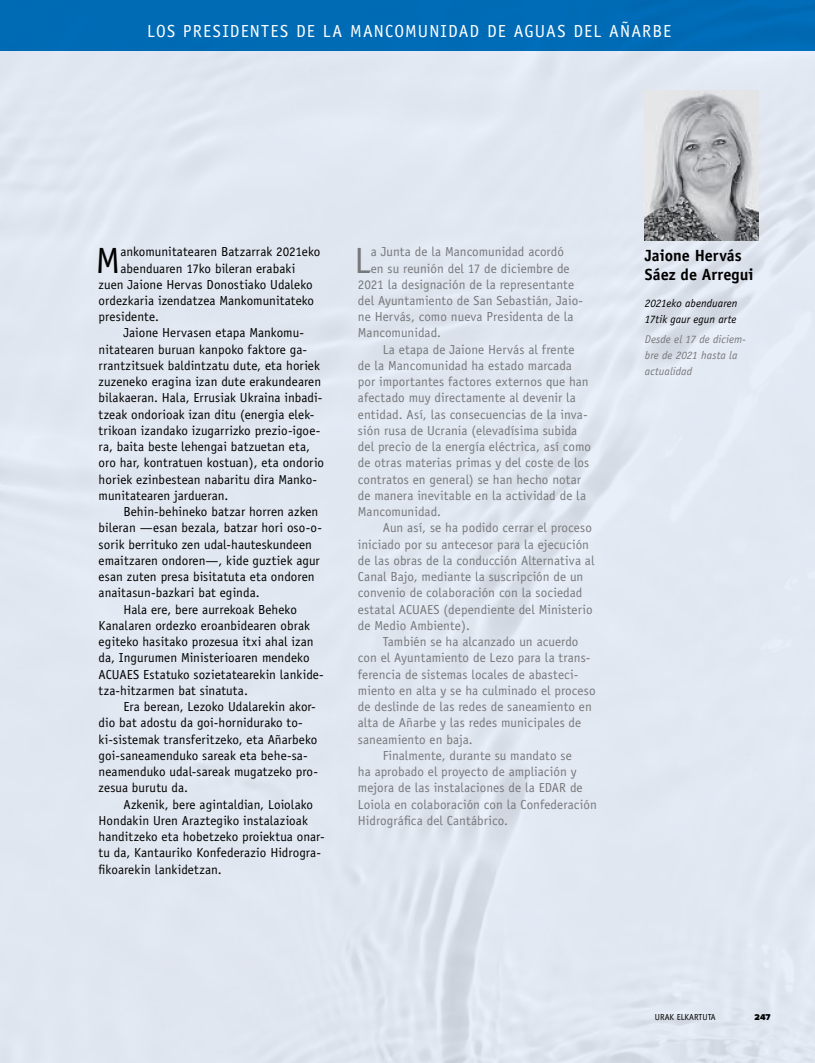
<style>
.page{position:relative;width:815px;height:1063px;background:#e0e7f0}
.page>*{position:absolute;margin:0;border:0;box-sizing:border-box;transform-origin:0 0}
.t1{font:36.62px "Officina Sans";color:#000}
.t2{font:36.62px "Officina Sans";color:#77787b}
.t3{font:17.5px "Officina Sans";letter-spacing:.065em;color:#fff}
.t4{font:700 16.25px/18.8px "Officina Sans";color:#000}
.t5{font:13.12px "Officina Sans";letter-spacing:.005em;color:#000}
.t6{font:13.12px "Officina Sans";letter-spacing:.005em;color:#77787b}
.t7{font:italic 11.25px/16.2px "Officina Sans";letter-spacing:.005em;color:#77787b}
.t8{font:italic 11.25px/16.2px "Officina Sans";color:#000}
.t9{font:8.75px "Officina Sans";color:#000}
.t10{font:900 8.75px "Proxima Nova";color:#000}
</style>
<div class="page">
<div style="left:0;top:0;width:815px;height:51px;background:#006bb5"></div>
<img style="left:645px;top:90px;width:113px;height:150px">
<h2 class="t3" style="left:147px;top:21px;width:526px">LOS PRESIDENTES DE LA MANCOMUNIDAD DE AGUAS DEL AÑARBE</h2>
<h1 class="t1" style="left:96px;top:239px;width:26px">M</h1>
<p class="t5" style="left:120px;top:244px;width:201px">ankomunitatearen Batzarrak 2021eko</p>
<p class="t5" style="left:120px;top:260px;width:177px">abenduaren 17ko bileran erabaki</p>
<p class="t5" style="left:99px;top:277px;width:216px">zuen Jaione Hervas Donostiako Udaleko</p>
<p class="t5" style="left:99px;top:293px;width:217px">ordezkaria izendatzea Mankomunitateko</p>
<p class="t5" style="left:99px;top:309px;width:62px">presidente.</p>
<p class="t5" style="left:123px;top:325px;width:182px">Jaione Hervasen etapa Mankomu-</p>
<p class="t5" style="left:99px;top:342px;width:210px">nitatearen buruan kanpoko faktore ga-</p>
<p class="t5" style="left:99px;top:358px;width:223px">rrantzitsuek baldintzatu dute, eta horiek</p>
<p class="t5" style="left:99px;top:374px;width:224px">zuzeneko eragina izan dute erakundearen</p>
<p class="t5" style="left:99px;top:390px;width:225px">bilakaeran. Hala, Errusiak Ukraina inbadi-</p>
<p class="t5" style="left:99px;top:407px;width:217px">tzeak ondorioak izan ditu (energia elek-</p>
<p class="t5" style="left:99px;top:423px;width:223px">trikoan izandako izugarrizko prezio-igoe-</p>
<p class="t5" style="left:99px;top:439px;width:213px">ra, baita beste lehengai batzuetan eta,</p>
<p class="t5" style="left:99px;top:455px;width:227px">oro har, kontratuen kostuan), eta ondorio</p>
<p class="t5" style="left:99px;top:472px;width:220px">horiek ezinbestean nabaritu dira Manko-</p>
<p class="t5" style="left:99px;top:488px;width:131px">munitatearen jardueran.</p>
<p class="t5" style="left:123px;top:504px;width:196px">Behin-behineko batzar horren azken</p>
<p class="t5" style="left:99px;top:520px;width:225px">bileran —esan bezala, batzar hori oso-o-</p>
<p class="t5" style="left:99px;top:537px;width:215px">sorik berrituko zen udal-hauteskundeen</p>
<p class="t5" style="left:99px;top:553px;width:223px">emaitzaren ondoren—, kide guztiek agur</p>
<p class="t5" style="left:99px;top:569px;width:217px">esan zuten presa bisitatuta eta ondoren</p>
<p class="t5" style="left:99px;top:585px;width:163px">anaitasun-bazkari bat eginda.</p>
<p class="t5" style="left:123px;top:602px;width:175px">Hala ere, bere aurrekoak Beheko</p>
<p class="t5" style="left:99px;top:618px;width:213px">Kanalaren ordezko eroanbidearen obrak</p>
<p class="t5" style="left:99px;top:634px;width:216px">egiteko hasitako prozesua itxi ahal izan</p>
<p class="t5" style="left:99px;top:650px;width:212px">da, Ingurumen Ministerioaren mendeko</p>
<p class="t5" style="left:99px;top:667px;width:227px">ACUAES Estatuko sozietatearekin lankide-</p>
<p class="t5" style="left:99px;top:683px;width:151px">tza-hitzarmen bat sinatuta.</p>
<p class="t5" style="left:123px;top:699px;width:194px">Era berean, Lezoko Udalarekin akor-</p>
<p class="t5" style="left:99px;top:715px;width:206px">dio bat adostu da goi-hornidurako to-</p>
<p class="t5" style="left:99px;top:732px;width:220px">ki-sistemak transferitzeko, eta Añarbeko</p>
<p class="t5" style="left:99px;top:748px;width:211px">goi-saneamenduko sareak eta behe-sa-</p>
<p class="t5" style="left:99px;top:764px;width:221px">neamenduko udal-sareak mugatzeko pro-</p>
<p class="t5" style="left:99px;top:780px;width:91px">zesua burutu da.</p>
<p class="t5" style="left:123px;top:797px;width:191px">Azkenik, bere agintaldian, Loiolako</p>
<p class="t5" style="left:99px;top:813px;width:211px">Hondakin Uren Araztegiko instalazioak</p>
<p class="t5" style="left:99px;top:829px;width:228px">handitzeko eta hobetzeko proiektua onar-</p>
<p class="t5" style="left:99px;top:845px;width:224px">tu da, Kantauriko Konfederazio Hidrogra-</p>
<p class="t5" style="left:99px;top:862px;width:124px">fikoarekin lankidetzan.</p>
<h1 class="t2" style="left:355px;top:239px;width:18px">L</h1>
<p class="t6" style="left:371px;top:244px;width:195px">a Junta de la Mancomunidad acordó</p>
<p class="t6" style="left:371px;top:260px;width:200px">en su reunión del 17 de diciembre de</p>
<p class="t6" style="left:358px;top:277px;width:218px">2021 la designación de la representante</p>
<p class="t6" style="left:358px;top:293px;width:227px">del Ayuntamiento de San Sebastián, Jaio-</p>
<p class="t6" style="left:358px;top:309px;width:217px">ne Hervás, como nueva Presidenta de la</p>
<p class="t6" style="left:358px;top:325px;width:85px">Mancomunidad.</p>
<p class="t6" style="left:383px;top:342px;width:193px">La etapa de Jaione Hervás al frente</p>
<p class="t6" style="left:358px;top:358px;width:216px">de la Mancomunidad ha estado marcada</p>
<p class="t6" style="left:358px;top:374px;width:232px">por importantes factores externos que han</p>
<p class="t6" style="left:358px;top:390px;width:219px">afectado muy directamente al devenir la</p>
<p class="t6" style="left:358px;top:407px;width:231px">entidad. Así, las consecuencias de la inva-</p>
<p class="t6" style="left:358px;top:423px;width:221px">sión rusa de Ucrania (elevadísima subida</p>
<p class="t6" style="left:358px;top:439px;width:235px">del precio de la energía eléctrica, así como</p>
<p class="t6" style="left:358px;top:455px;width:233px">de otras materias primas y del coste de los</p>
<p class="t6" style="left:358px;top:472px;width:225px">contratos en general) se han hecho notar</p>
<p class="t6" style="left:358px;top:488px;width:230px">de manera inevitable en la actividad de la</p>
<p class="t6" style="left:358px;top:504px;width:85px">Mancomunidad.</p>
<p class="t6" style="left:383px;top:520px;width:211px">Aun así, se ha podido cerrar el proceso</p>
<p class="t6" style="left:358px;top:537px;width:233px">iniciado por su antecesor para la ejecución</p>
<p class="t6" style="left:358px;top:553px;width:238px">de las obras de la conducción Alternativa al</p>
<p class="t6" style="left:358px;top:569px;width:227px">Canal Bajo, mediante la suscripción de un</p>
<p class="t6" style="left:358px;top:585px;width:226px">convenio de colaboración con la sociedad</p>
<p class="t6" style="left:358px;top:602px;width:236px">estatal ACUAES (dependiente del Ministerio</p>
<p class="t6" style="left:358px;top:618px;width:114px">de Medio Ambiente).</p>
<p class="t6" style="left:383px;top:634px;width:197px">También se ha alcanzado un acuerdo</p>
<p class="t6" style="left:358px;top:650px;width:234px">con el Ayuntamiento de Lezo para la trans-</p>
<p class="t6" style="left:358px;top:667px;width:222px">ferencia de sistemas locales de abasteci-</p>
<p class="t6" style="left:358px;top:683px;width:239px">miento en alta y se ha culminado el proceso</p>
<p class="t6" style="left:358px;top:699px;width:235px">de deslinde de las redes de saneamiento en</p>
<p class="t6" style="left:358px;top:715px;width:225px">alta de Añarbe y las redes municipales de</p>
<p class="t6" style="left:358px;top:732px;width:116px">saneamiento en baja.</p>
<p class="t6" style="left:383px;top:748px;width:191px">Finalmente, durante su mandato se</p>
<p class="t6" style="left:358px;top:764px;width:220px">ha aprobado el proyecto de ampliación y</p>
<p class="t6" style="left:358px;top:780px;width:226px">mejora de las instalaciones de la EDAR de</p>
<p class="t6" style="left:358px;top:797px;width:240px">Loiola en colaboración con la Confederación</p>
<p class="t6" style="left:358px;top:813px;width:152px">Hidrográfica del Cantábrico.</p>
<p class="t4" style="left:645px;top:246px;width:110px">Jaione Hervás<br>Sáez de Arregui</p>
<p class="t8" style="left:645px;top:295px;width:94px">2021eko abenduaren<br>17tik gaur egun arte</p>
<p class="t7" style="left:645px;top:331px;width:102px">Desde el 17 de diciem&shy;bre de 2021 hasta la actualidad</p>
<p class="t9" style="left:655px;top:1012px;width:62px">URAK ELKARTUTA</p>
<p class="t10" style="left:755px;top:1012px;width:17px">247</p>
</div>
